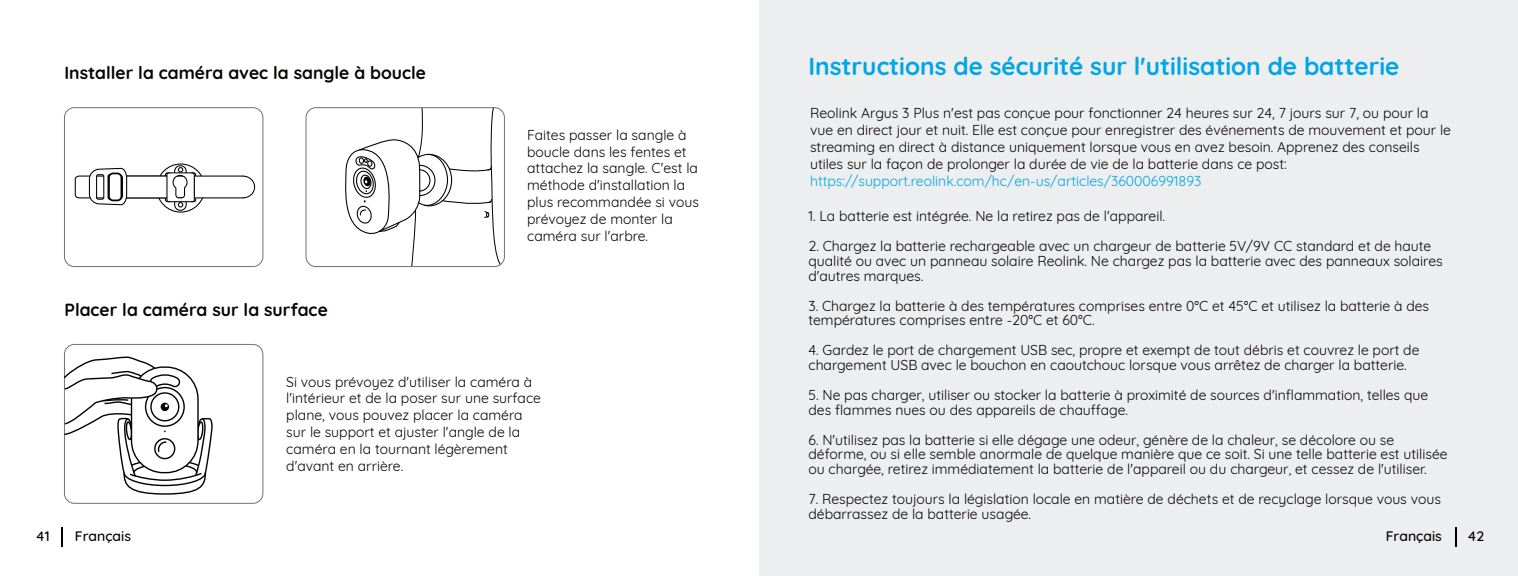
<style>
.page{position:relative;width:1518px;height:576px;background:#fff}
.page>*{position:absolute;margin:0;border:0;box-sizing:border-box;transform-origin:0 0}
.t1{font:700 24.5px "Quicksand";color:#00a6e4}
.t2{font:700 17.5px "Quicksand";color:#080302}
.t3{font:14px/16.8px "Quicksand";color:#080302}
.t4{font:14px "Quicksand";color:#00a6e4}
.t5{font:500 14px "Quicksand";color:#080302}
</style>
<div class="page">
<div style="left:759px;top:0;width:759px;height:575px;background:#edeeef"></div>
<hr style="left:1455px;top:526px;width:2px;height:20px;background:#000">
<hr style="left:61px;top:526px;width:2px;height:20px;background:#000">
<div style="left:64px;top:344px;width:199px;height:159px;border:1px solid #717175;border-radius:10px"></div>
<svg style="left:63px;top:356px;width:150px;height:139px"></svg>
<div style="left:64px;top:107px;width:199px;height:160px;border:1px solid #717175;border-radius:10px"></div>
<svg style="left:74px;top:165px;width:182px;height:46px"></svg>
<div style="left:109px;top:173px;width:12px;height:27px;background:#fff;border-radius:4px"></div>
<div style="left:108px;top:172px;width:14px;height:29px;border:2px solid #000;border-radius:4px"></div>
<svg style="left:345px;top:108px;width:157px;height:159px"></svg>
<div style="left:306px;top:107px;width:199px;height:160px;border:1px solid #717175;border-radius:10px"></div>
<p class="t2" style="left:64px;top:58px;width:363px">Installer la caméra avec la sangle à boucle</p>
<p class="t2" style="left:64px;top:295px;width:265px">Placer la caméra sur la surface</p>
<p class="t3" style="left:527px;top:125px;width:173px">Faites passer la sangle à boucle dans les fentes et attachez la sangle. C'est la méthode d'installation la plus recommandée si vous prévoyez de monter la caméra sur l'arbre.</p>
<p class="t3" style="left:286px;top:371px;width:256px">Si vous prévoyez d'utiliser la caméra à l'intérieur et de la poser sur une surface plane, vous pouvez placer la caméra sur le support et ajuster l'angle de la caméra en la tournant légèrement d'avant en arrière.</p>
<h1 class="t1" style="left:808px;top:46px;width:592px">Instructions de sécurité sur l'utilisation de batterie</h1>
<p class="t3" style="left:810px;top:103px;width:642px">Reolink Argus 3 Plus n'est pas conçue pour fonctionner 24 heures sur 24, 7 jours sur 7, ou pour la vue en direct jour et nuit. Elle est conçue pour enregistrer des événements de mouvement et pour le streaming en direct à distance uniquement lorsque vous en avez besoin. Apprenez des conseils utiles sur la façon de prolonger la durée de vie de la batterie dans ce post:</p>
<p class="t4" style="left:810px;top:170px;width:393px">https://support.reolink.com/hc/en-us/articles/360006991893</p>
<p class="t3" style="left:808px;top:206px;width:358px">1. La batterie est intégrée. Ne la retirez pas de l'appareil.</p>
<p class="t3" style="left:808px;top:237px;width:636px;line-height:14.9px">2. Chargez la batterie rechargeable avec un chargeur de batterie 5V/9V CC standard et de haute qualité ou avec un panneau solaire Reolink. Ne chargez pas la batterie avec des panneaux solaires d'autres marques.</p>
<p class="t3" style="left:808px;top:296px;width:622px;line-height:14.9px">3. Chargez la batterie à des températures comprises entre 0°C et 45°C et utilisez la batterie à des températures comprises entre -20°C et 60°C.</p>
<p class="t3" style="left:808px;top:341px;width:613px;line-height:14.9px">4. Gardez le port de chargement USB sec, propre et exempt de tout débris et couvrez le port de chargement USB avec le bouchon en caoutchouc lorsque vous arrêtez de charger la batterie.</p>
<p class="t3" style="left:808px;top:386px;width:621px;line-height:14.9px">5. Ne pas charger, utiliser ou stocker la batterie à proximité de sources d'inflammation, telles que des flammes nues ou des appareils de chauffage.</p>
<p class="t3" style="left:808px;top:430px;width:641px;line-height:14.9px">6. N'utilisez pas la batterie si elle dégage une odeur, génère de la chaleur, se décolore ou se déforme, ou si elle semble anormale de quelque manière que ce soit. Si une telle batterie est utilisée ou chargée, retirez immédiatement la batterie de l'appareil ou du chargeur, et cessez de l'utiliser.</p>
<p class="t3" style="left:808px;top:490px;width:634px;line-height:14.9px">7. Respectez toujours la législation locale en matière de déchets et de recyclage lorsque vous vous débarrassez de la batterie usagée.</p>
<p class="t5" style="left:36px;top:524px;width:15px">41</p>
<p class="t5" style="left:75px;top:524px;width:58px">Français</p>
<p class="t5" style="left:1386px;top:524px;width:58px">Français</p>
<p class="t5" style="left:1467px;top:524px;width:18px">42</p>
</div>
